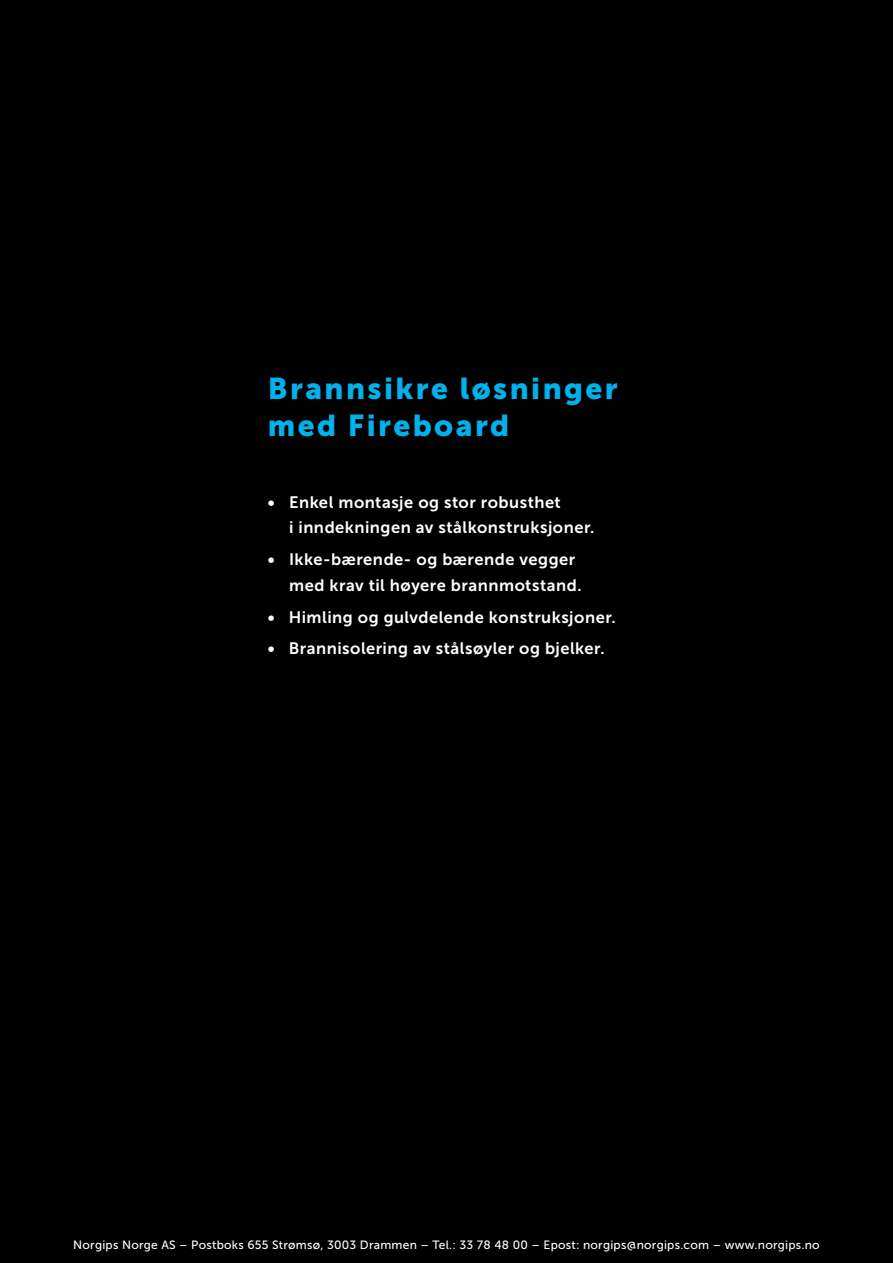
<style>
.page{position:relative;width:893px;height:1263px;background:#fff}
.page>*{position:absolute;margin:0;border:0;box-sizing:border-box;transform-origin:0 0}
.t1{font:30px/37.5px "Museo Sans 900";letter-spacing:.08em;color:#00b1eb}
.t2{font:16.5px/25.5px "Museo Sans 700";letter-spacing:.03em;color:#fff}
.t3{font:12px "Museo Sans 500";letter-spacing:.02em;color:#fff}
</style>
<div class="page">
<div style="left:0;top:1229px;width:893px;height:34px;background:#000"></div>
<div style="left:0;top:0;width:893px;height:1229px;background:#000"></div>
<h1 class="t1" style="left:268px;top:370px;width:351px">Brannsikre løsninger med Fireboard</h1>
<p class="t2" style="left:289px;top:489px;width:307px;text-indent:-21px">• Enkel montasje og stor robusthet<br>i inndekningen av stålkonstruksjoner.</p>
<p class="t2" style="left:289px;top:547px;width:294px;text-indent:-21px">• Ikke-bærende- og bærende vegger med krav til høyere brannmotstand.</p>
<p class="t2" style="left:268px;top:604px;width:349px">• Himling og gulvdelende konstruksjoner.</p>
<p class="t2" style="left:268px;top:636px;width:338px">• Brannisolering av stålsøyler og bjelker.</p>
<p class="t3" style="left:73px;top:1238px;width:748px">Norgips Norge AS – Postboks 655 Strømsø, 3003 Drammen – Tel.: 33 78 48 00 – Epost: norgips@norgips.com – www.norgips.no</p>
</div>
